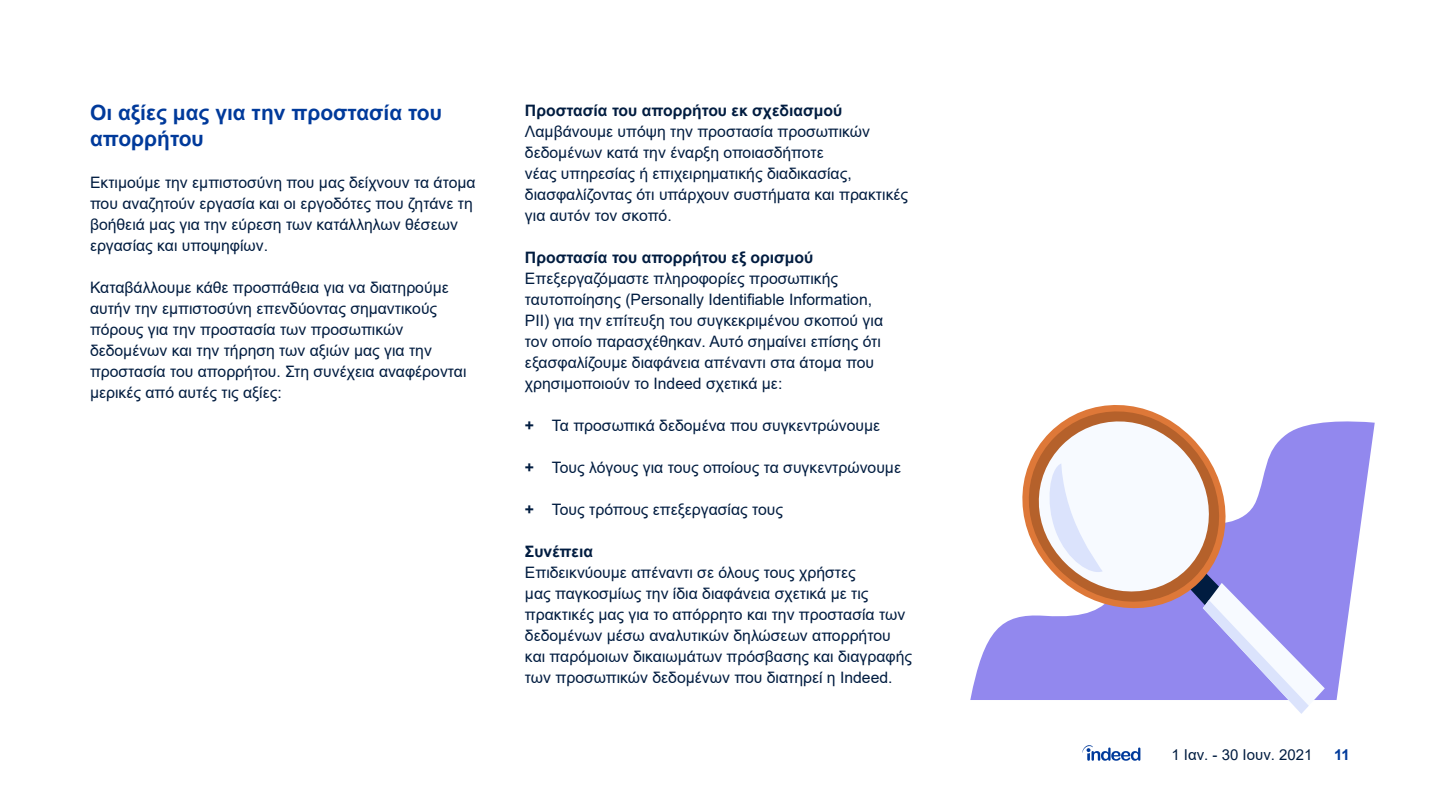
<style>
.page{position:relative;width:1440px;height:810px;background:#fff}
.page>*{position:absolute;margin:0;border:0;box-sizing:border-box;transform-origin:0 0}
.t1{font:700 21px/26.1px "Arial";color:#003a9b}
.t2{font:15.75px/21px "Arial";color:#001c40}
.t3{font:700 15.75px "Arial";color:#001c40}
.t4{font:15px "Arial";color:#001c40}
.t5{font:700 15px "Arial";color:#003a9b}
.s1{font-weight:700}
</style>
<div class="page">
<svg style="left:970px;top:421px;width:405px;height:279px"></svg>
<svg style="left:1012px;top:421px;width:7px;height:199px"></svg>
<svg style="left:1019px;top:405px;width:306px;height:309px"></svg>
<svg style="left:1082px;top:745px;width:58px;height:16px"></svg>
<h1 class="t1" style="left:90px;top:100px;width:354px">Οι αξίες μας για την προστασία του απορρήτου</h1>
<p class="t2" style="left:90px;top:172px;width:387px">Εκτιμούμε την εμπιστοσύνη που μας δείχνουν τα άτομα που αναζητούν εργασία και οι εργοδότες που ζητάνε τη βοήθειά μας για την εύρεση των κατάλληλων θέσεων εργασίας και υποψηφίων.</p>
<p class="t2" style="left:90px;top:277px;width:378px">Καταβάλλουμε κάθε προσπάθεια για να διατηρούμε αυτήν την εμπιστοσύνη επενδύοντας σημαντικούς πόρους για την προστασία των προσωπικών δεδομένων και την τήρηση των αξιών μας για την προστασία του απορρήτου. Στη συνέχεια αναφέρονται μερικές από αυτές τις αξίες:</p>
<p class="t3" style="left:525px;top:100px;width:319px">Προστασία του απορρήτου εκ σχεδιασμού</p>
<p class="t2" style="left:525px;top:121px;width:385px">Λαμβάνουμε υπόψη την προστασία προσωπικών δεδομένων κατά την έναρξη οποιασδήποτε<br>νέας υπηρεσίας ή επιχειρηματικής διαδικασίας, διασφαλίζοντας ότι υπάρχουν συστήματα και πρακτικές για αυτόν τον σκοπό.</p>
<p class="t3" style="left:525px;top:247px;width:290px">Προστασία του απορρήτου εξ ορισμού</p>
<p class="t2" style="left:525px;top:268px;width:360px">Επεξεργαζόμαστε πληροφορίες προσωπικής ταυτοποίησης (Personally Identifiable Information, PII) για την επίτευξη του συγκεκριμένου σκοπού για τον οποίο παρασχέθηκαν. Αυτό σημαίνει επίσης ότι εξασφαλίζουμε διαφάνεια απέναντι στα άτομα που χρησιμοποιούν το Indeed σχετικά με:</p>
<p class="t2" style="left:525px;top:415px;width:357px"><span class="s1">+</span> Τα προσωπικά δεδομένα που συγκεντρώνουμε</p>
<p class="t2" style="left:525px;top:457px;width:378px"><span class="s1">+</span> Τους λόγους για τους οποίους τα συγκεντρώνουμε</p>
<p class="t2" style="left:525px;top:499px;width:260px"><span class="s1">+</span> Τους τρόπους επεξεργασίας τους</p>
<p class="t3" style="left:525px;top:541px;width:70px">Συνέπεια</p>
<p class="t2" style="left:525px;top:562px;width:389px">Επιδεικνύουμε απέναντι σε όλους τους χρήστες<br>μας παγκοσμίως την ίδια διαφάνεια σχετικά με τις πρακτικές μας για το απόρρητο και την προστασία των δεδομένων μέσω αναλυτικών δηλώσεων απορρήτου και παρόμοιων δικαιωμάτων πρόσβασης και διαγραφής των προσωπικών δεδομένων που διατηρεί η Indeed.</p>
<p class="t4" style="left:1171px;top:744px;width:143px">1 Ιαν. - 30 Ιουν. 2021</p>
<p class="t5" style="left:1334px;top:744px;width:17px">11</p>
</div>
